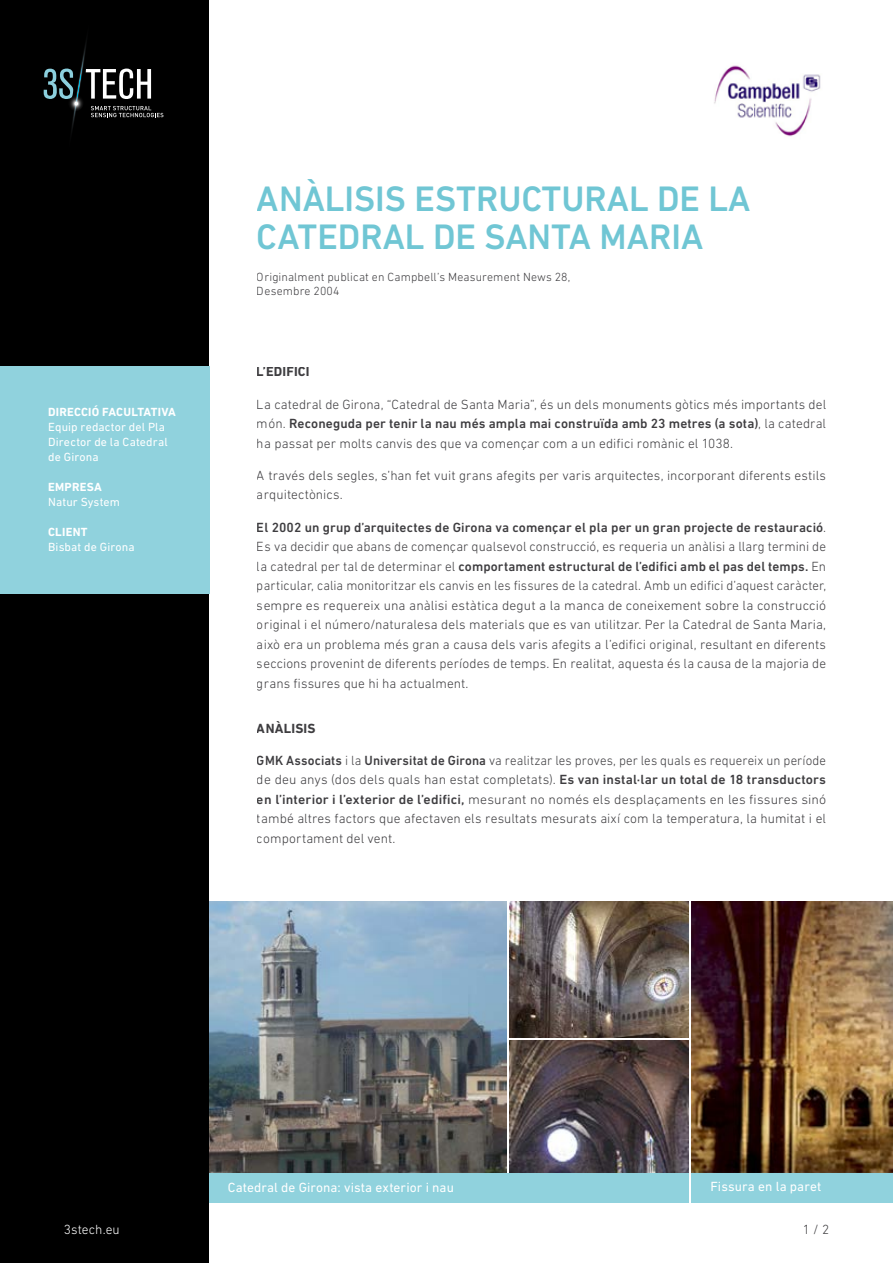
<style>
.page{position:relative;width:893px;height:1263px;background:#fff}
.page>*{position:absolute;margin:0;border:0;box-sizing:border-box;transform-origin:0 0}
.t1{font:500 36px/38.4px "DIN Next LT Pro";color:#70c6d4}
.t2{font:300 13.5px/19.5px "DIN Next LT Pro";letter-spacing:.005em;color:#3e3d40;text-align:justify}
.t3{font:300 13.5px/19.5px "DIN Next LT Pro";letter-spacing:.005em;color:#3e3d40;text-align:justify;scale:.96 1}
.t4{font:13.5px "DIN Next LT Pro";letter-spacing:.005em;color:#fff}
.t5{font:700 13.5px "DIN Next LT Pro";letter-spacing:.015em;color:#3e3d40}
.t6{font:300 13.5px "DIN Next LT Pro";letter-spacing:.005em;color:#fff}
.t7{font:12px/15px "DIN Next LT Pro";letter-spacing:.01em;color:#fff}
.t8{font:300 12px/14.4px "DIN Next LT Pro";letter-spacing:.01em;color:#3e3d40}
.t9{font:700 12px "DIN Next LT Pro";letter-spacing:.015em;color:#fff}
.s1{font-weight:500}
</style>
<div class="page">
<div style="left:0;top:0;width:209px;height:1263px;background:#000"></div>
<svg style="left:44px;top:40px;width:119px;height:93px"></svg>
<img style="left:714px;top:65px;width:107px;height:72px">
<div style="left:0;top:366px;width:209px;height:227px;background:#90d2dd"></div>
<img style="left:209px;top:901px;width:297px;height:271px">
<img style="left:510px;top:1040px;width:178px;height:132px">
<img style="left:510px;top:901px;width:178px;height:136px">
<img style="left:692px;top:901px;width:201px;height:271px">
<div style="left:209px;top:1172px;width:479px;height:30px;background:#90d2dd"></div>
<div style="left:692px;top:1172px;width:201px;height:30px;background:#90d2dd"></div>
<h1 class="t1" style="left:257px;top:179px;width:495px">ANÀLISIS ESTRUCTURAL DE LA<br>CATEDRAL DE SANTA MARIA</h1>
<p class="t9" style="left:48px;top:404px;width:129px">DIRECCIÓ FACULTATIVA</p>
<p class="t7" style="left:48px;top:419px;width:121px">Equip redactor del Pla<br>Director de la Catedral de Girona</p>
<p class="t9" style="left:48px;top:479px;width:55px">EMPRESA</p>
<p class="t7" style="left:48px;top:494px;width:73px">Natur System</p>
<p class="t9" style="left:48px;top:524px;width:41px">CLIENT</p>
<p class="t7" style="left:48px;top:539px;width:88px">Bisbat de Girona</p>
<p class="t8" style="left:257px;top:270px;width:315px">Originalment publicat en Campbell’s Measurement News 28,<br>Desembre 2004</p>
<p class="t5" style="left:257px;top:364px;width:54px">L’EDIFICI</p>
<p class="t2" style="left:257px;top:394px;width:571px">La catedral de Girona, “Catedral de Santa Maria”, és un dels monuments gòtics més importants del món. <span class="s1">Reconeguda per tenir la nau més ampla mai construïda amb 23 metres (a sota)</span>, la catedral ha passat per molts canvis des que va començar com a un edifici romànic el 1038.</p>
<p class="t2" style="left:257px;top:465px;width:571px">A través dels segles, s’han fet vuit grans afegits per varis arquitectes, incorporant diferents estils arquitectònics.</p>
<p class="t2" style="left:257px;top:517px;width:571px"><span class="s1">El 2002 un grup d’arquitectes de Girona va començar el pla per un gran projecte de restauració</span>.<br>Es va decidir que abans de començar qualsevol construcció, es requeria un anàlisi a llarg termini de la catedral per tal de determinar el <span class="s1">comportament estructural de l’edifici amb el pas del temps.</span> En particular, calia monitoritzar els canvis en les fissures de la catedral. Amb un edifici d’aquest caràcter, sempre es requereix una anàlisi estàtica degut a la manca de coneixement sobre la construcció original i el número/naturalesa dels materials que es van utilitzar. Per la Catedral de Santa Maria, això era un problema més gran a causa dels varis afegits a l’edifici original, resultant en diferents seccions provenint de diferents períodes de temps. En realitat, aquesta és la causa de la majoria de grans fissures que hi ha actualment.</p>
<p class="t5" style="left:257px;top:720px;width:60px">ANÀLISIS</p>
<p class="t3" style="left:257px;top:750px;width:594px"><span class="s1">GMK Associats</span> i la <span class="s1">Universitat de Girona</span> va realitzar les proves, per les quals es requereix un període de deu anys (dos dels quals han estat completats). <span class="s1">Es van instal·lar un total de 18 transductors en l’interior i l’exterior de l’edifici,</span> mesurant no només els desplaçaments en les fissures sinó també altres factors que afectaven els resultats mesurats així com la temperatura, la humitat i el comportament del vent.</p>
<p class="t4" style="left:228px;top:1179px;width:228px">Catedral de Girona: vista exterior i nau</p>
<p class="t4" style="left:710px;top:1179px;width:112px">Fissura en la paret</p>
<p class="t6" style="left:64px;top:1221px;width:58px">3stech.eu</p>
<p class="t2" style="left:803px;top:1219px;width:28px">1 / 2</p>
</div>
